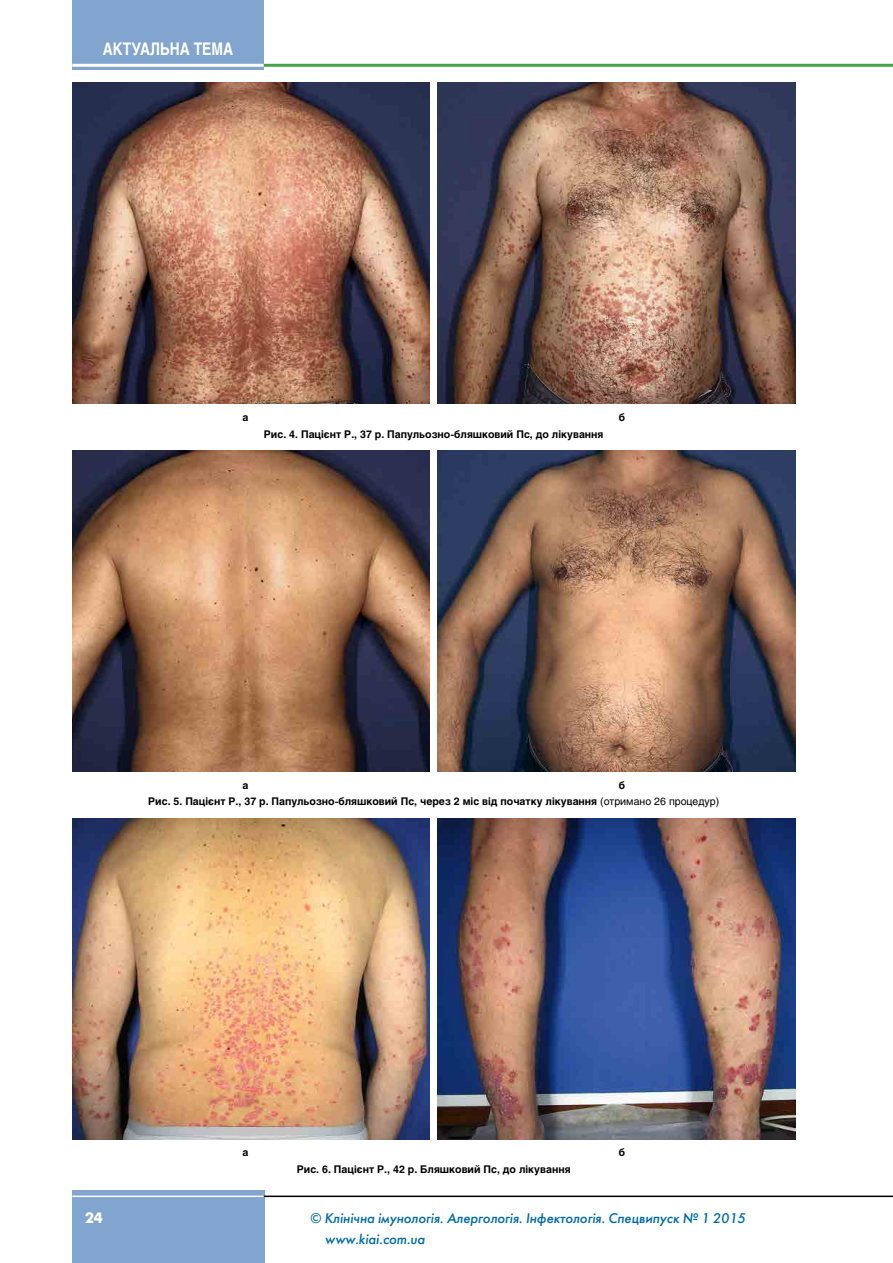
<style>
.page{position:relative;width:893px;height:1263px;background:#fff}
.page>*{position:absolute;margin:0;border:0;box-sizing:border-box;transform-origin:0 0}
.t1{font:700 17.25px "Helios";color:#fff;scale:.8 1}
.t2{font:700 15px "Futuris C";color:#fff}
.t3{font:italic 13.95px/21.3px "Futuris C";color:#006aa9}
.t4{font:700 10.5px/16.8px "Helios";color:#000}
.s1{font-weight:400}
</style>
<div class="page">
<div style="left:72px;top:0;width:192px;height:70px;background:#81a5ce"></div>
<hr style="left:264px;top:64px;width:629px;height:3px;background:#46a049">
<hr style="left:72px;top:64px;width:192px;height:3px;background:#fff">
<div style="left:72px;top:1191px;width:192px;height:72px;background:#81a5ce"></div>
<hr style="left:264px;top:1195px;width:629px;height:2px;background:#000">
<hr style="left:72px;top:1195px;width:192px;height:2px;background:#fff">
<img style="left:72px;top:83px;width:357px;height:321px">
<img style="left:438px;top:83px;width:357px;height:321px">
<img style="left:72px;top:451px;width:357px;height:321px">
<img style="left:438px;top:451px;width:357px;height:321px">
<img style="left:72px;top:818px;width:357px;height:321px">
<img style="left:438px;top:818px;width:357px;height:321px">
<h1 class="t1" style="left:103px;top:39px;width:165px">АКТУАЛЬНА ТЕМА</h1>
<p class="t4" style="left:242px;top:409px;width:7px">а</p>
<p class="t4" style="left:619px;top:409px;width:8px">б</p>
<p class="t4" style="left:264px;top:426px;width:341px">Рис. 4. Пацієнт Р., 37 р. Папульозно-бляшковий Пс, до лікування</p>
<p class="t4" style="left:148px;top:776px;width:572px;text-indent:470px">б<br>Рис. 5. Пацієнт Р., 37 р. Папульозно-бляшковий Пс, через 2 міс від початку лікування <span class="s1">(отримано 26 процедур)</span></p>
<p class="t4" style="left:242px;top:776px;width:7px">а</p>
<p class="t4" style="left:242px;top:1144px;width:7px">а</p>
<p class="t4" style="left:619px;top:1144px;width:8px">б</p>
<p class="t4" style="left:297px;top:1161px;width:275px">Рис. 6. Пацієнт Р., 42 р. Бляшковий Пс, до лікування</p>
<h2 class="t2" style="left:85px;top:1209px;width:19px">24</h2>
<h3 class="t3" style="left:325px;top:1207px;width:422px;text-indent:-15px">© Клінічна імунологія. Алергологія. Інфектологія. Спецвипуск № 1 2015 www.kiai.com.ua</h3>
</div>
